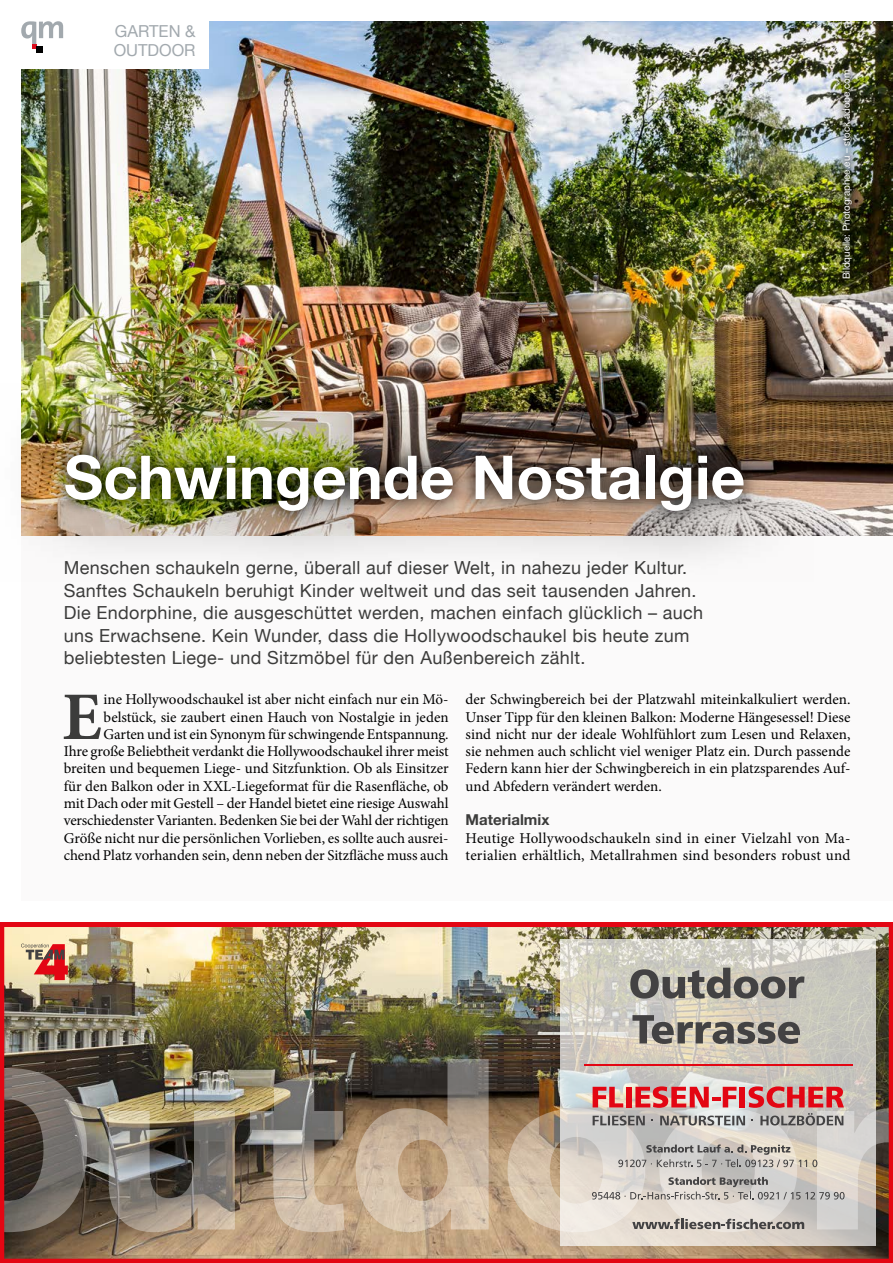
<style>
.page{position:relative;width:893px;height:1263px;background:#fff}
.page>*{position:absolute;margin:0;border:0;box-sizing:border-box;transform-origin:0 0}
.t1{font:700 68.1px "Minion Pro";color:#3c3c3b}
.t2{font:700 60.6px "Helvetica Neue";color:#fff}
.t3{font:18px/22.5px "Helvetica Neue";letter-spacing:.02em;color:#3c3c3b}
.t4{font:16.5px/19.5px "Helvetica Neue";color:#a2a9ae}
.t5{font:15px/17.2px "Minion Pro";letter-spacing:-.005em;color:#000;text-align:right}
.t6{font:15px/17.2px "Minion Pro";letter-spacing:.015em;color:#000}
.t7{font:700 15px "Helvetica Neue";color:#3c3c3b}
.t8{font:9.75px "Helvetica Neue";color:#fff}
</style>
<div class="page">
<div style="left:21px;top:21px;width:872px;height:1199px;background:#fbfafa"></div>
<img style="left:21px;top:21px;width:872px;height:515px">
<div style="left:1px;top:901px;width:892px;height:159px;background:#fff"></div>
<img style="left:0;top:922px;width:893px;height:341px">
<div style="left:0;top:0;width:208px;height:68px;background:#fff"></div>
<svg style="left:21px;top:21px;width:42px;height:27px"></svg>
<div style="left:36px;top:46px;width:7px;height:6px;background:#000"></div>
<img style="left:21px;top:383px;width:793px;height:172px">
<img style="left:50px;top:440px;width:708px;height:86px">
<svg style="left:834px;top:61px;width:26px;height:227px"></svg>
<img style="left:836px;top:63px;width:24px;height:223px">
<p class="t4" style="left:114px;top:22px;width:83px">GARTEN &amp;<br>OUTDOOR</p>
<h2 class="t2" style="left:64px;top:430px;width:683px">Schwingende Nostalgie</h2>
<p class="t8" style="left:839px;top:279px;width:211px;rotate:-90deg">Bildquelle: Photographee.eu – stock.adobe.com</p>
<p class="t3" style="left:64px;top:558px;width:641px">Menschen schaukeln gerne, überall auf dieser Welt, in nahezu jeder Kultur.<br>Sanftes Schaukeln beruhigt Kinder weltweit und das seit tausenden Jahren.<br>Die Endorphine, die ausgeschüttet werden, machen einfach glücklich – auch uns Erwachsene. Kein Wunder, dass die Hollywoodschaukel bis heute zum beliebtesten Liege- und Sitzmöbel für den Außenbereich zählt.</p>
<h1 class="t1" style="left:62px;top:669px;width:41px">E</h1>
<p class="t5" style="left:64px;top:691px;width:386px">ine Hollywoodschaukel ist aber nicht einfach nur ein Mö&shy;belstück, sie zaubert einen Hauch von Nostalgie in jeden Garten und ist ein Synonym für schwingende Entspannung.<br>Ihre große Beliebtheit verdankt die Hollywoodschaukel ihrer meist breiten und bequemen Liege- und Sitzfunktion. Ob als Einsitzer für den Balkon oder in XXL-Liegeformat für die Rasenfläche, ob mit Dach oder mit Gestell – der Handel bietet eine riesige Auswahl verschiedenster Varianten. Bedenken Sie bei der Wahl der richtigen Größe nicht nur die persönlichen Vorlieben, es sollte auch ausrei&shy;chend Platz vorhanden sein, denn neben der Sitzfläche muss auch</p>
<p class="t5" style="left:466px;top:691px;width:386px;text-align:justify">der Schwingbereich bei der Platzwahl miteinkalkuliert werden.<br>Unser Tipp für den kleinen Balkon: Moderne Hängesessel! Diese sind nicht nur der ideale Wohlfühlort zum Lesen und Relaxen, sie nehmen auch schlicht viel weniger Platz ein. Durch passende Federn kann hier der Schwingbereich in ein platzsparendes Auf&shy;und Abfedern verändert werden.</p>
<p class="t7" style="left:466px;top:808px;width:85px">Materialmix</p>
<p class="t6" style="left:466px;top:829px;width:386px">Heutige Hollywoodschaukeln sind in einer Vielzahl von Ma&shy;terialien erhältlich, Metallrahmen sind besonders robust und</p>
</div>
